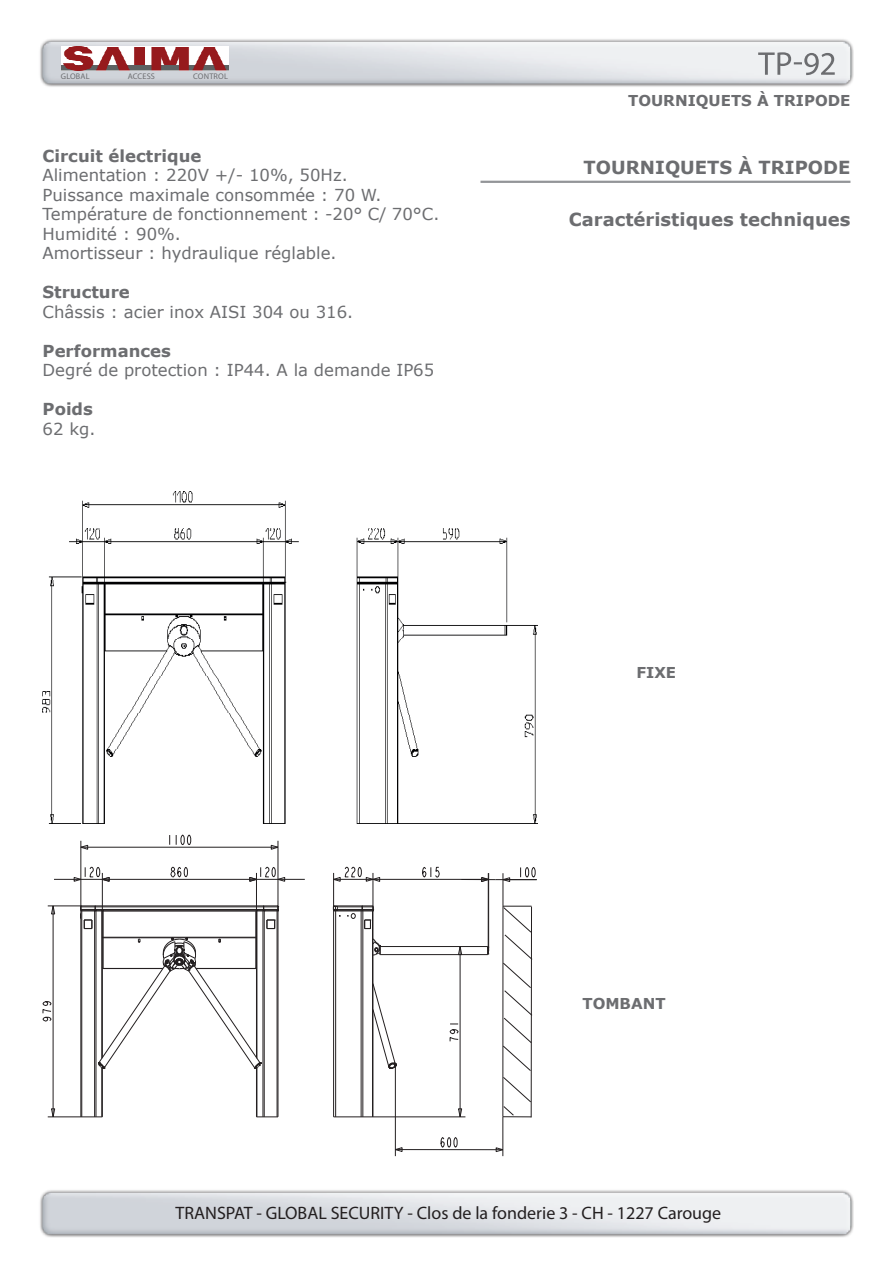
<style>
.page{position:relative;width:893px;height:1263px;background:#fff}
.page>*{position:absolute;margin:0;border:0;box-sizing:border-box;transform-origin:0 0}
.t1{font:18px "Myriad Pro";color:#231f20}
.t2{font:700 18px "Verdana";color:#6c6d70}
.t3{font:16.5px/19.5px "Verdana";color:#6c6d70}
.t4{font:700 16.5px "Verdana";color:#6c6d70}
.t5{font:700 15px "Verdana";color:#6c6d70}
.t6{font:8.25px "Myriad Pro";letter-spacing:.02em;color:#6c6d70}
</style>
<div class="page">
<img style="left:40px;top:1190px;width:814px;height:47px">
<img style="left:40px;top:39px;width:814px;height:48px">
<img style="left:61px;top:46px;width:167px;height:25px">
<svg style="left:758px;top:52px;width:77px;height:23px;background:#cacbce"></svg>
<hr style="left:480px;top:181px;width:370px;height:2px;background:#939598">
<img style="left:43px;top:492px;width:494px;height:331px">
<svg style="left:495px;top:1147px;width:9px;height:5px"></svg>
<svg style="left:394px;top:1147px;width:9px;height:5px"></svg>
<svg style="left:81px;top:844px;width:7px;height:6px"></svg>
<svg style="left:270px;top:844px;width:8px;height:6px"></svg>
<svg style="left:458px;top:1108px;width:5px;height:10px"></svg>
<svg style="left:458px;top:947px;width:4px;height:7px"></svg>
<svg style="left:51px;top:906px;width:5px;height:9px"></svg>
<svg style="left:51px;top:1108px;width:5px;height:10px"></svg>
<svg style="left:422px;top:866px;width:18px;height:12px"></svg>
<svg style="left:520px;top:867px;width:16px;height:11px"></svg>
<svg style="left:502px;top:877px;width:8px;height:5px"></svg>
<svg style="left:481px;top:876px;width:9px;height:6px"></svg>
<hr style="left:53px;top:906px;width:1px;height:211px;background:#231f20">
<hr style="left:80px;top:911px;width:1px;height:206px;background:#231f20">
<hr style="left:80px;top:841px;width:1px;height:70px;background:#231f20">
<hr style="left:81px;top:911px;width:1px;height:206px;background:#231f20">
<hr style="left:94px;top:911px;width:1px;height:206px;background:#231f20">
<hr style="left:96px;top:910px;width:1px;height:207px;background:#231f20">
<hr style="left:101px;top:910px;width:1px;height:148px;background:#231f20">
<hr style="left:101px;top:1068px;width:1px;height:49px;background:#231f20">
<hr style="left:102px;top:1068px;width:1px;height:49px;background:#231f20">
<hr style="left:102px;top:873px;width:1px;height:184px;background:#231f20">
<hr style="left:103px;top:911px;width:1px;height:57px;background:#231f20">
<hr style="left:395px;top:1149px;width:108px;height:1px;background:#231f20">
<svg style="left:258px;top:1116px;width:19px;height:1px"></svg>
<hr style="left:48px;top:1116px;width:54px;height:1px;background:#231f20">
<hr style="left:334px;top:1116px;width:131px;height:1px;background:#231f20">
<hr style="left:255px;top:911px;width:1px;height:57px;background:#231f20">
<hr style="left:256px;top:1068px;width:1px;height:49px;background:#231f20">
<hr style="left:256px;top:873px;width:1px;height:184px;background:#231f20">
<hr style="left:257px;top:1068px;width:1px;height:49px;background:#231f20">
<hr style="left:257px;top:910px;width:1px;height:148px;background:#231f20">
<svg style="left:73px;top:866px;width:37px;height:16px"></svg>
<hr style="left:263px;top:910px;width:1px;height:207px;background:#231f20">
<hr style="left:264px;top:911px;width:1px;height:206px;background:#231f20">
<hr style="left:277px;top:911px;width:1px;height:206px;background:#231f20">
<hr style="left:278px;top:911px;width:1px;height:206px;background:#231f20">
<hr style="left:278px;top:841px;width:1px;height:70px;background:#231f20">
<svg style="left:43px;top:1001px;width:9px;height:21px"></svg>
<svg style="left:170px;top:866px;width:18px;height:12px"></svg>
<hr style="left:333px;top:911px;width:1px;height:206px;background:#231f20">
<hr style="left:333px;top:873px;width:1px;height:38px;background:#231f20">
<hr style="left:335px;top:910px;width:1px;height:207px;background:#231f20">
<svg style="left:449px;top:1023px;width:10px;height:19px"></svg>
<svg style="left:176px;top:834px;width:15px;height:11px"></svg>
<hr style="left:361px;top:910px;width:1px;height:207px;background:#231f20">
<hr style="left:362px;top:911px;width:1px;height:206px;background:#231f20">
<hr style="left:380px;top:954px;width:108px;height:1px;background:#231f20">
<hr style="left:380px;top:946px;width:108px;height:1px;background:#231f20">
<svg style="left:249px;top:866px;width:36px;height:16px"></svg>
<hr style="left:372px;top:911px;width:1px;height:206px;background:#231f20">
<hr style="left:373px;top:911px;width:1px;height:206px;background:#231f20">
<hr style="left:373px;top:873px;width:1px;height:38px;background:#231f20">
<hr style="left:395px;top:1065px;width:1px;height:91px;background:#231f20">
<svg style="left:267px;top:920px;width:9px;height:9px"></svg>
<hr style="left:103px;top:911px;width:153px;height:1px;background:#231f20">
<hr style="left:81px;top:910px;width:197px;height:1px;background:#231f20">
<hr style="left:95px;top:909px;width:169px;height:1px;background:#231f20">
<hr style="left:95px;top:906px;width:169px;height:1px;background:#231f20">
<hr style="left:48px;top:905px;width:230px;height:1px;background:#231f20">
<hr style="left:373px;top:879px;width:116px;height:1px;background:#231f20">
<hr style="left:54px;top:879px;width:251px;height:1px;background:#231f20">
<hr style="left:496px;top:879px;width:41px;height:1px;background:#231f20">
<hr style="left:461px;top:879px;width:35px;height:1px;background:#231f20">
<svg style="left:333px;top:866px;width:47px;height:16px"></svg>
<hr style="left:81px;top:847px;width:197px;height:1px;background:#231f20">
<hr style="left:460px;top:946px;width:1px;height:171px;background:#231f20">
<svg style="left:440px;top:1137px;width:18px;height:11px"></svg>
<hr style="left:488px;top:873px;width:1px;height:81px;background:#231f20">
<hr style="left:502px;top:1116px;width:1px;height:40px;background:#231f20">
<hr style="left:503px;top:873px;width:1px;height:33px;background:#231f20">
<svg style="left:502px;top:906px;width:31px;height:211px"></svg>
<hr style="left:531px;top:906px;width:1px;height:211px;background:#231f20">
<svg style="left:80px;top:905px;width:24px;height:24px"></svg>
<svg style="left:98px;top:936px;width:163px;height:133px"></svg>
<svg style="left:255px;top:905px;width:24px;height:7px"></svg>
<svg style="left:373px;top:983px;width:23px;height:87px"></svg>
<svg style="left:373px;top:938px;width:8px;height:18px"></svg>
<svg style="left:333px;top:905px;width:41px;height:24px"></svg>
<p class="t6" style="left:61px;top:71px;width:30px">GLOBAL</p>
<p class="t6" style="left:128px;top:71px;width:29px">ACCESS</p>
<p class="t6" style="left:193px;top:71px;width:36px">CONTROL</p>
<p class="t4" style="left:43px;top:144px;width:160px">Circuit électrique</p>
<p class="t3" style="left:43px;top:165px;width:398px">Alimentation : 220V +/- 10%, 50Hz.<br>Puissance maximale consommée : 70 W.<br>Température de fonctionnement : -20° C/ 70°C.<br>Humidité : 90%.<br>Amortisseur : hydraulique réglable.</p>
<p class="t4" style="left:43px;top:281px;width:89px">Structure</p>
<p class="t3" style="left:43px;top:302px;width:312px">Châssis : acier inox AISI 304 ou 316.</p>
<p class="t4" style="left:43px;top:339px;width:130px">Performances</p>
<p class="t3" style="left:43px;top:360px;width:393px">Degré de protection : IP44. A la demande IP65</p>
<p class="t4" style="left:43px;top:398px;width:52px">Poids</p>
<p class="t3" style="left:43px;top:419px;width:54px">62 kg.</p>
<p class="t5" style="left:628px;top:90px;width:224px">TOURNIQUETS À TRIPODE</p>
<p class="t2" style="left:584px;top:155px;width:268px">TOURNIQUETS À TRIPODE</p>
<p class="t2" style="left:569px;top:207px;width:283px">Caractéristiques techniques</p>
<p class="t5" style="left:636px;top:662px;width:41px">FIXE</p>
<p class="t5" style="left:582px;top:992px;width:85px">TOMBANT</p>
<p class="t1" style="left:176px;top:1202px;width:547px">TRANSPAT - GLOBAL SECURITY - Clos de la fonderie 3 - CH - 1227 Carouge</p>
</div>
